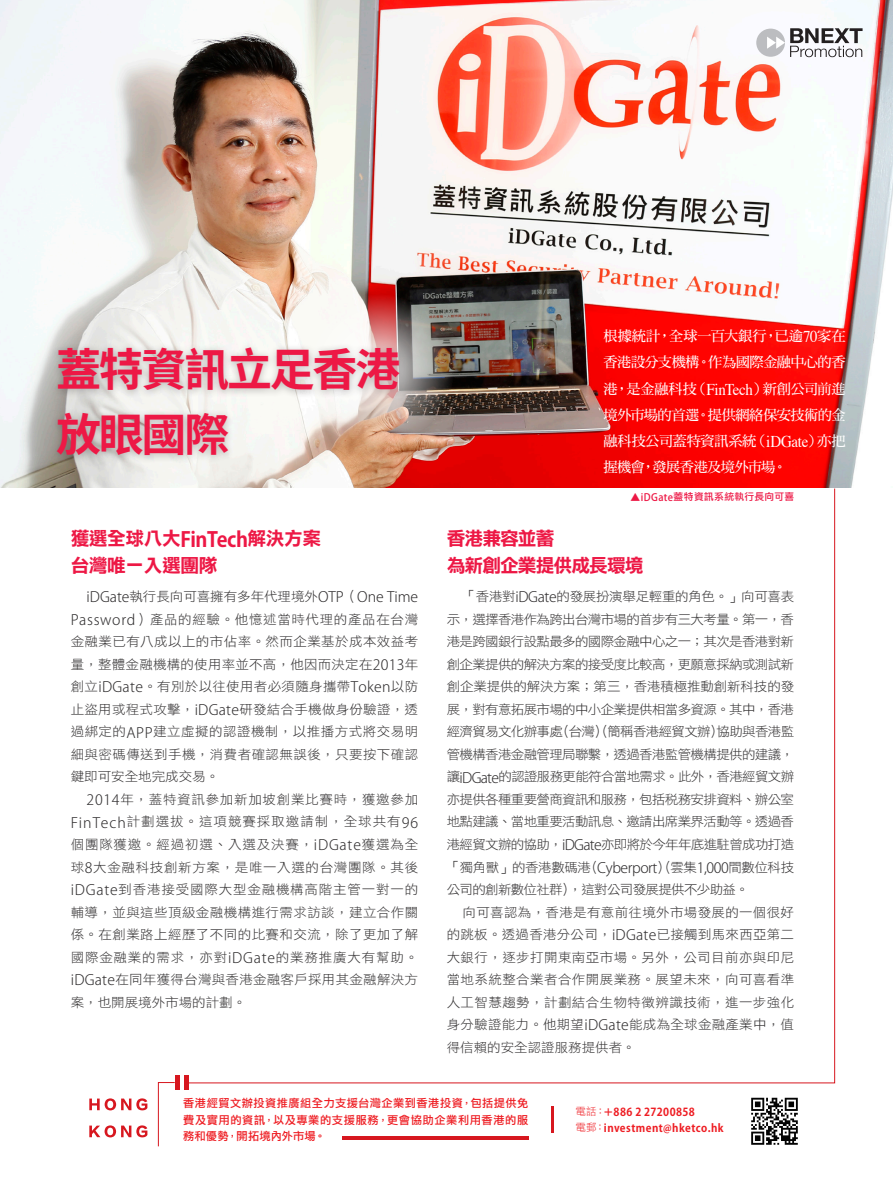
<style>
.page{position:relative;width:893px;height:1191px;background:#fff}
.page>*{position:absolute;margin:0;border:0;box-sizing:border-box;transform-origin:0 0}
.大標{font:700 45px/64.9px "Source Han Sans TC";letter-spacing:-.05em;color:#ed1845}
.廣編小標{font:18.75px/27px "DF Li Hei Std W7";letter-spacing:-.035em;color:#ed1845}
.前言{font:14.25px/26.2px "DF Ming Std W7";letter-spacing:-.035em;color:#fff;text-align:justify}
.廣編內文{font:300 14.25px "Koz Go Pro";color:#312f30}
.廣編內文-2{font:12.9px/22.5px "DF Li Hei Std W3";letter-spacing:.02em;color:#312f30;text-align:justify;scale:1.04 1}
.圖說{font:11.25px/16.5px "DF Li Hei Std W5";letter-spacing:.045em;color:#ee1d23;text-align:justify}
.圖說-2{font:700 10.95px "Koz Go Pro";letter-spacing:.045em;color:#ee1d23;scale:.95 1}
.圖說-3{font:9.75px "DF Li Hei Std W5";letter-spacing:.035em;color:#ed1845}
.s1{font-family:"Koz Go Pro";font-weight:700;font-size:20.7px}
.s2{font-family:"DF Li Hei Std W3";font-weight:400;font-size:12.9px}
.s3{font-family:"Koz Go Pro";font-weight:300;font-size:14.25px}
.s4{font-family:"Times";font-size:16.5px}
.s5{font-family:"Noto Sans CJ Ktc"}
.s6{font-family:"Koz Go Pro";font-weight:500;font-size:10.2px}
.s7{font-family:"DF Li Hei Std W3";font-weight:400;font-size:10.5px}
.s8{font-family:"Koz Go Pr 6 N";font-size:10.5px}
</style>
<div class="page">
<img style="left:0;top:0;width:893px;height:487px">
<svg style="left:89px;top:1098px;width:58px;height:12px"></svg>
<svg style="left:89px;top:1125px;width:58px;height:12px"></svg>
<svg style="left:158px;top:488px;width:677px;height:658px"></svg>
<img style="left:750px;top:1096px;width:49px;height:49px">
<hr style="left:342px;top:1136px;width:186px;height:3px;background:#d7171f">
<img style="left:304px;top:294px;width:150px;height:150px;border-radius:50%">
<div style="left:49px;top:341px;width:357px;height:123px;background:#231f20;opacity:.31"></div>
<div style="left:756px;top:29px;width:29px;height:28px;background:#bcbdc0;border-radius:50%"></div>
<svg style="left:767px;top:28px;width:96px;height:29px"></svg>
<p class="大標" style="left:56px;top:338px;width:346px">蓋特資訊立足香港放眼國際</p>
<p class="廣編小標" style="left:71px;top:525px;width:252px">獲選全球八大<span class="s1">FinTech</span>解決方案台灣唯一入選團隊</p>
<p class="廣編內文" style="left:87px;top:588px;width:333px">iDGate<span class="s2">執行長向可喜擁有多年代理境外</span>OTP<span class="s2">（</span>One Time</p>
<p class="廣編內文-2" style="left:71px;top:608px;width:336px"><span class="s3">Password</span>）產品的經驗。他憶述當時代理的產品在台灣金融業已有八成以上的市佔率。然而企業基於成本效益考量，整體金融機構的使用率並不高，他因而決定在<span class="s3">2013</span>年創立<span class="s3">iDGate</span>。有別於以往使用者必須隨身攜帶<span class="s3">Token</span>以防止盜用或程式攻擊，<span class="s3">iDGate</span>研發結合手機做身份驗證，透過綁定的<span class="s3">APP</span>建立虛擬的認證機制，以推播方式將交易明細與密碼傳送到手機，消費者確認無誤後，只要按下確認鍵即可安全地完成交易。</p>
<p class="廣編內文-2" style="left:71px;top:788px;width:336px;text-indent:16px"><span class="s3">2014</span>年，蓋特資訊參加新加坡創業比賽時，獲邀參加<span class="s3">FinTech</span>計劃選拔。這項競賽採取邀請制，全球共有<span class="s3">96</span>個團隊獲邀。經過初選、入選及決賽，<span class="s3">iDGate</span>獲選為全球<span class="s3">8</span>大金融科技創新方案，是唯一入選的台灣團隊。其後<span class="s3">iDGate</span>到香港接受國際大型金融機構高階主管一對一的輔導，並與這些頂級金融機構進行需求訪談，建立合作關係。在創業路上經歷了不同的比賽和交流，除了更加了解國際金融業的需求，亦對<span class="s3">iDGate</span>的業務推廣大有幫助。<span class="s3">iDGate</span>在同年獲得台灣與香港金融客戶採用其金融解決方案，也開展境外市場的計劃。</p>
<p class="前言" style="left:603px;top:322px;width:244px">根據統計，全球一百大銀行，已逾<span class="s4">70</span>家在香港設分支機構。作為國際金融中心的香港，是金融科技（<span class="s4">FinTech</span>）新創公司前進境外市場的首選。提供網絡保安技術的金融科技公司蓋特資訊系統（<span class="s4">iDGate</span>）亦把握機會，發展香港及境外市場。</p>
<p class="圖說-3" style="left:631px;top:491px;width:165px"><span class="s5">▲</span><span class="s6">iDGate</span>蓋特資訊系統執行長向可喜</p>
<p class="廣編小標" style="left:447px;top:525px;width:198px">香港兼容並蓄<br>為新創企業提供成長環境</p>
<p class="廣編內文-2" style="left:447px;top:585px;width:336px;text-indent:16px">「香港對<span class="s3">iDGate</span>的發展扮演舉足輕重的角色。」向可喜表示，選擇香港作為跨出台灣市場的首步有三大考量。第一，香港是跨國銀行設點最多的國際金融中心之一；其次是香港對新創企業提供的解決方案的接受度比較高，更願意採納或測試新創企業提供的解決方案；第三，香港積極推動創新科技的發展，對有意拓展市場的中小企業提供相當多資源。其中，香港經濟貿易文化辦事處（台灣）（簡稱香港經貿文辦）協助與香港監管機構香港金融管理局聯繫，透過香港監管機構提供的建議，讓<span class="s3">iDGate</span>的認證服務更能符合當地需求。此外，香港經貿文辦亦提供各種重要營商資訊和服務，包括稅務安排資料、辦公室地點建議、當地重要活動訊息、邀請出席業界活動等。透過香港經貿文辦的協助，<span class="s3">iDGate</span>亦即將於今年年底進駐曾成功打造「獨角獸」的香港數碼港（<span class="s3">Cyberport</span>）（雲集<span class="s3">1,000</span>間數位科技公司的創新數位社群），這對公司發展提供不少助益。</p>
<p class="廣編內文-2" style="left:447px;top:900px;width:336px;text-indent:16px">向可喜認為，香港是有意前往境外市場發展的一個很好的跳板。透過香港分公司，<span class="s3">iDGate</span>已接觸到馬來西亞第二大銀行，逐步打開東南亞市場。另外，公司目前亦與印尼當地系統整合業者合作開展業務。展望未來，向可喜看準人工智慧趨勢，計劃結合生物特徵辨識技術，進一步強化身分驗證能力。他期望<span class="s3">iDGate</span>能成為全球金融產業中，值得信賴的安全認證服務提供者。</p>
<p class="圖說" style="left:183px;top:1094px;width:347px">香港經貿文辦投資推廣組全力支援台灣企業到香港投資，包括提供免費及實用的資訊，以及專業的支援服務，更會協助企業利用香港的服務和優勢，開拓境內外市場。</p>
<p class="圖說-2" style="left:575px;top:1104px;width:127px"><span class="s7">電話：</span><span class="s8">＋</span>886 2 27200858</p>
<p class="圖說-2" style="left:575px;top:1121px;width:158px"><span class="s7">電郵：</span>investment@hketco.hk</p>
</div>
